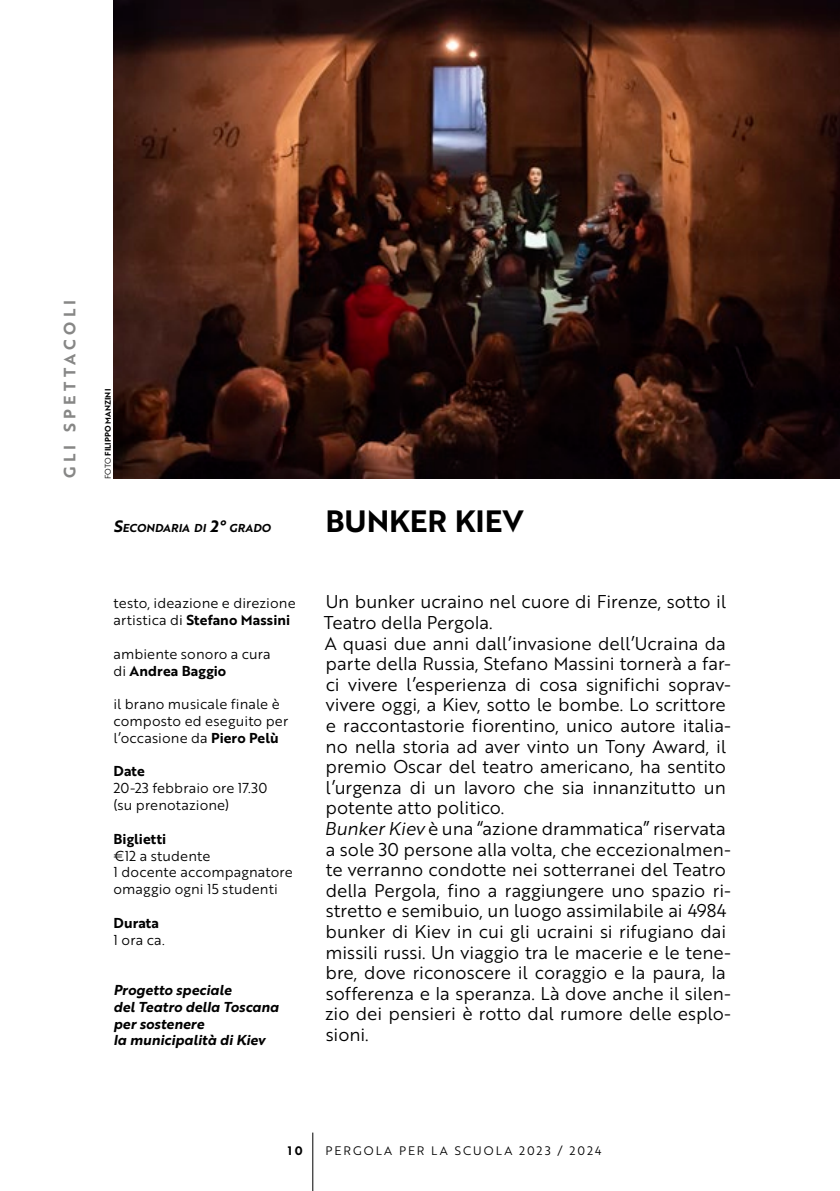
<style>
.page{position:relative;width:840px;height:1191px;background:#fff}
.page>*{position:absolute;margin:0;border:0;box-sizing:border-box;transform-origin:0 0}
.t1{font:30px "Brother 1816 Bold";letter-spacing:-.005em;color:#000}
.t2{font:18px/20.6px "Brother 1816 Book";letter-spacing:-.005em;color:#000}
.t3{font:16px "Brother 1816 Bold";letter-spacing:.27em;color:#878786}
.t4{font:14px/16.8px "Brother 1816 Book";letter-spacing:.01em;color:#000}
.t5{font:14px/16.8px "Brother 1816 Bold Italic";letter-spacing:.005em;color:#000}
.t6{font:14px "Brother 1816 Bold";letter-spacing:.01em;color:#000}
.t7{font:12px "Brother 1816 Book";letter-spacing:.165em;color:#000}
.t8{font:12px "Brother 1816 Bold";color:#000}
.t9{font:11.2px "Brother 1816 Bold Italic";letter-spacing:.015em;color:#000}
.t10{font:8px "Brother 1816 Bold";letter-spacing:.005em;color:#000}
.s1{font-family:"Brother 1816 Book"}
.s2{font-size:16px}
.s3{font-family:"Brother 1816 Bold"}
.s4{font-family:"Brother 1816 Book Italic"}
</style>
<div class="page">
<hr style="left:312px;top:1132px;width:1px;height:59px;background:#000">
<img style="left:113px;top:0;width:726px;height:478px">
<p class="t3" style="left:57px;top:478px;width:180px;rotate:-90deg">GLI SPETTACOLI</p>
<p class="t10" style="left:102px;top:479px;width:92px;rotate:-90deg"><span class="s1">FOTO</span> FILIPPO MANZINI</p>
<p class="t9" style="left:113px;top:519px;width:159px"><span class="s2">S</span>ECONDARIA DI <span class="s2">2°</span> GRADO</p>
<h1 class="t1" style="left:325px;top:498px;width:199px">BUNKER KIEV</h1>
<p class="t4" style="left:113px;top:594px;width:183px">testo, ideazione e direzione</p>
<p class="t6" style="left:113px;top:609px;width:178px"><span class="s1">artistica di</span> Stefano Massini</p>
<p class="t4" style="left:113px;top:645px;width:159px">ambiente sonoro a cura</p>
<p class="t6" style="left:113px;top:660px;width:114px"><span class="s1">di</span> Andrea Baggio</p>
<p class="t4" style="left:113px;top:695px;width:176px">il brano musicale finale è composto ed eseguito per l’occasione da <span class="s3">Piero Pelù</span></p>
<p class="t6" style="left:113px;top:761px;width:33px">Date</p>
<p class="t4" style="left:113px;top:779px;width:155px">20-23 febbraio ore 17.30 (su prenotazione)</p>
<p class="t6" style="left:113px;top:828px;width:54px">Biglietti</p>
<p class="t4" style="left:113px;top:846px;width:181px">€12 a studente<br>1 docente accompagnatore omaggio ogni 15 studenti</p>
<p class="t6" style="left:113px;top:912px;width:47px">Durata</p>
<p class="t4" style="left:113px;top:930px;width:53px">1 ora ca.</p>
<p class="t5" style="left:113px;top:981px;width:167px">Progetto speciale<br>del Teatro della Toscana per sostenere<br>la municipalità di Kiev</p>
<p class="t2" style="left:324px;top:591px;width:408px">Un bunker ucraino nel cuore di Firenze, sotto il Teatro della Pergola.<br>A quasi due anni dall’invasione dell’Ucraina da parte della Russia, Stefano Massini tornerà a far&shy;ci vivere l’esperienza di cosa significhi soprav&shy;vivere oggi, a Kiev, sotto le bombe. Lo scrittore e raccontastorie fiorentino, unico autore italia&shy;no nella storia ad aver vinto un Tony Award, il premio Oscar del teatro americano, ha sentito l’urgenza di un lavoro che sia innanzitutto un potente atto politico.<br><span class="s4">Bunker Kiev</span> è una “azione drammatica” riservata a sole 30 persone alla volta, che eccezionalmen&shy;te verranno condotte nei sotterranei del Teatro della Pergola, fino a raggiungere uno spazio ri&shy;stretto e semibuio, un luogo assimilabile ai 4984 bunker di Kiev in cui gli ucraini si rifugiano dai missili russi. Un viaggio tra le macerie e le tene&shy;bre, dove riconoscere il coraggio e la paura, la sofferenza e la speranza. Là dove anche il silen&shy;zio dei pensieri è rotto dal rumore delle esplo&shy;sioni.</p>
<p class="t8" style="left:288px;top:1141px;width:16px">10</p>
<p class="t7" style="left:325px;top:1141px;width:277px">PERGOLA PER LA SCUOLA 2023 / 2024</p>
</div>
